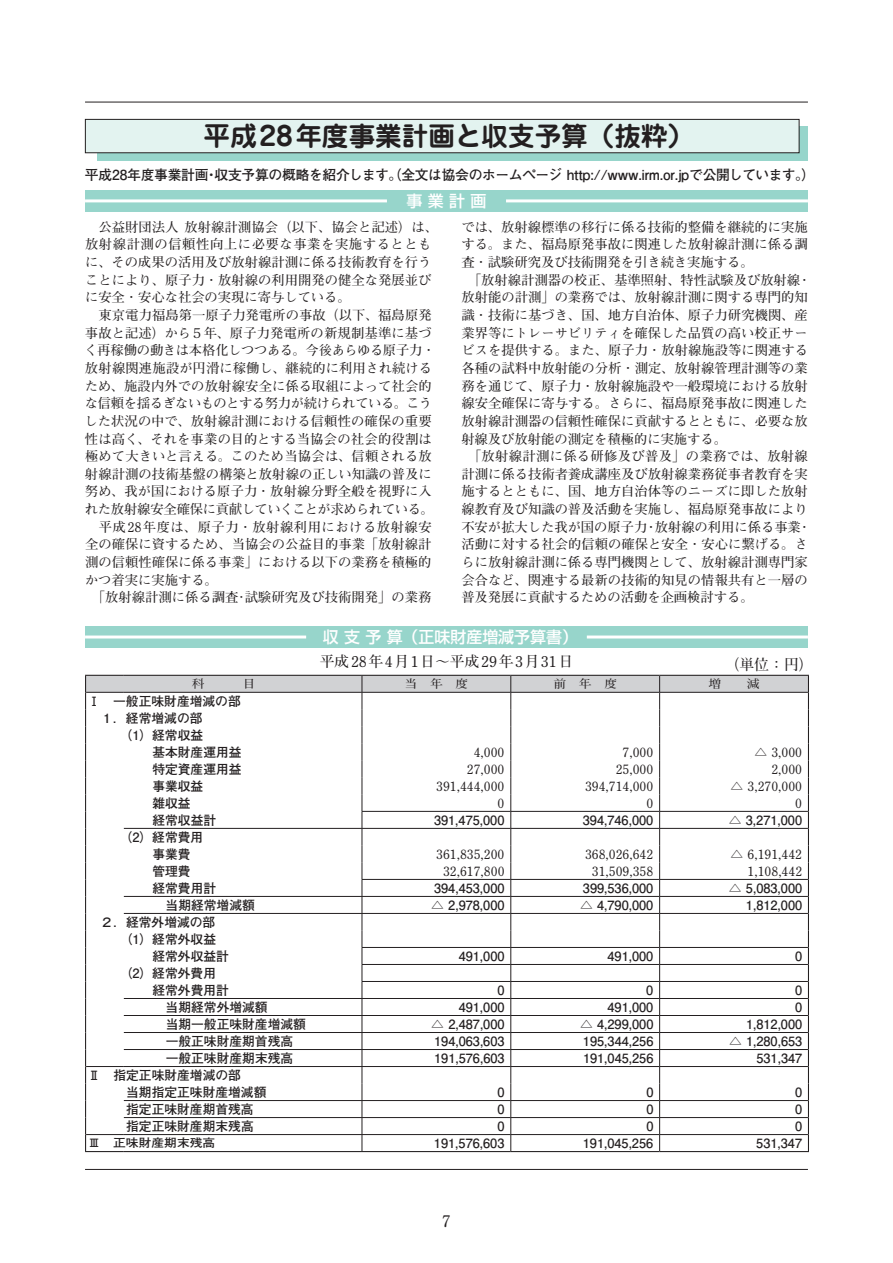
<style>
.page{position:relative;width:893px;height:1263px;background:#fff}
.page>*{position:absolute;margin:0;border:0;box-sizing:border-box;transform-origin:0 0}
.t1{font:700 26.55px "Jun 501 Pro";color:#231f20}
.t2{font:500 15.9px "Shin Go Pro";color:#fff}
.t3{font:700 15.9px "Futo Min A101 Pro";color:#231f20}
.t4{font:700 14.85px "Futo Min A101 Pro";letter-spacing:.1em;color:#231f20}
.t5{font:700 13.8px "Futo Go B101 Pro";letter-spacing:-.02em;color:#231f20}
.t6{font:700 13.35px/17.7px "Futo Min A101 Pro";letter-spacing:.005em;color:#231f20}
.t7{font:700 12.75px/17px "Futo Go B101 Pro";color:#231f20}
.t8{font:700 12.75px "Futo Min A101 Pro";color:#231f20}
.t9{font:700 11.55px "Futo Min A101 Pro";color:#231f20;scale:1.11 1}
.t10{font:700 11.55px "Futo Go B101 Pro";color:#231f20;scale:1.11 1}
</style>
<div class="page">
<div style="left:98px;top:126px;width:710px;height:35px;background:#97d5cb"></div>
<div style="left:85px;top:119px;width:714px;height:34px;background:#e3f3f0"></div>
<div style="left:85px;top:119px;width:714px;height:34px;border:1px solid #231f20"></div>
<div style="left:85px;top:190px;width:723px;height:22px;background:#97d5cb"></div>
<hr style="left:85px;top:199px;width:302px;height:3px;background:#fff">
<hr style="left:506px;top:199px;width:302px;height:3px;background:#fff">
<div style="left:85px;top:626px;width:723px;height:22px;background:#97d5cb"></div>
<hr style="left:85px;top:635px;width:221px;height:3px;background:#fff">
<hr style="left:587px;top:635px;width:221px;height:3px;background:#fff">
<hr style="left:85px;top:1151px;width:39px;height:1px;background:#231f20">
<hr style="left:124px;top:1151px;width:238px;height:1px;background:#231f20">
<hr style="left:362px;top:1151px;width:149px;height:1px;background:#231f20">
<hr style="left:511px;top:1151px;width:149px;height:1px;background:#231f20">
<hr style="left:660px;top:1151px;width:149px;height:1px;background:#231f20">
<svg style="left:85px;top:675px;width:724px;height:476px"></svg>
<hr style="left:124px;top:913px;width:238px;height:1px;background:#231f20">
<hr style="left:362px;top:981px;width:149px;height:1px;background:#231f20">
<hr style="left:511px;top:981px;width:149px;height:1px;background:#231f20">
<hr style="left:660px;top:981px;width:148px;height:1px;background:#231f20">
<hr style="left:362px;top:947px;width:149px;height:1px;background:#231f20">
<hr style="left:511px;top:947px;width:149px;height:1px;background:#231f20">
<hr style="left:660px;top:947px;width:148px;height:1px;background:#231f20">
<hr style="left:362px;top:964px;width:149px;height:1px;background:#231f20">
<hr style="left:511px;top:964px;width:149px;height:1px;background:#231f20">
<hr style="left:660px;top:964px;width:148px;height:1px;background:#231f20">
<hr style="left:85px;top:1169px;width:723px;height:1px;background:#231f20">
<hr style="left:85px;top:102px;width:723px;height:1px;background:#231f20">
<p class="t1" style="left:204px;top:115px;width:492px">平成28年度事業計画と収支予算（抜粋）</p>
<p class="t5" style="left:85px;top:164px;width:732px">平成28年度事業計画・収支予算の概略を紹介します。（全文は協会のホームページ http://www.irm.or.jpで公開しています。）</p>
<p class="t2" style="left:407px;top:188px;width:81px">事 業 計 画</p>
<p class="t6" style="left:85px;top:216px;width:355px">　公益財団法人 放射線計測協会（以下、協会と記述）は、放射線計測の信頼性向上に必要な事業を実施するとともに、その成果の活用及び放射線計測に係る技術教育を行うことにより、原子力・放射線の利用開発の健全な発展並びに安全・安心な社会の実現に寄与している。<br>　東京電力福島第一原子力発電所の事故（以下、福島原発事故と記述）から５年、原子力発電所の新規制基準に基づく再稼働の動きは本格化しつつある。今後あらゆる原子力・放射線関連施設が円滑に稼働し、継続的に利用され続けるため、施設内外での放射線安全に係る取組によって社会的な信頼を揺るぎないものとする努力が続けられている。こうした状況の中で、放射線計測における信頼性の確保の重要性は高く、それを事業の目的とする当協会の社会的役割は極めて大きいと言える。このため当協会は、信頼される放射線計測の技術基盤の構築と放射線の正しい知識の普及に努め、我が国における原子力・放射線分野全般を視野に入れた放射線安全確保に貢献していくことが求められている。　平成28年度は、原子力・放射線利用における放射線安全の確保に資するため、当協会の公益目的事業「放射線計測の信頼性確保に係る事業」における以下の業務を積極的かつ着実に実施する。<br>　「放射線計測に係る調査･試験研究及び技術開発」の業務</p>
<p class="t6" style="left:461px;top:216px;width:351px">では、放射線標準の移行に係る技術的整備を継続的に実施する。また、福島原発事故に関連した放射線計測に係る調査・試験研究及び技術開発を引き続き実施する。<br>　「放射線計測器の校正、基準照射、特性試験及び放射線・放射能の計測」の業務では、放射線計測に関する専門的知識・技術に基づき、国、地方自治体、原子力研究機関、産業界等にトレーサビリティを確保した品質の高い校正サービスを提供する。また、原子力・放射線施設等に関連する各種の試料中放射能の分析・測定、放射線管理計測等の業務を通じて、原子力・放射線施設や一般環境における放射線安全確保に寄与する。さらに、福島原発事故に関連した放射線計測器の信頼性確保に貢献するとともに、必要な放射線及び放射能の測定を積極的に実施する。<br>　「放射線計測に係る研修及び普及」の業務では、放射線計測に係る技術者養成講座及び放射線業務従事者教育を実施するとともに、国、地方自治体等のニーズに即した放射線教育及び知識の普及活動を実施し、福島原発事故により不安が拡大した我が国の原子力・放射線の利用に係る事業・活動に対する社会的信頼の確保と安全・安心に繋げる。さらに放射線計測に係る専門機関として、放射線計測専門家会合など、関連する最新の技術的知見の情報共有と一層の普及発展に貢献するための活動を企画検討する。</p>
<p class="t2" style="left:323px;top:624px;width:257px">収 支 予 算（正味財産増減予算書）</p>
<p class="t4" style="left:320px;top:650px;width:255px">平成28年4月1日～平成29年3月31日</p>
<p class="t4" style="left:724px;top:653px;width:91px">（単位：円）</p>
<p class="t9" style="left:404px;top:675px;width:59px">当　年　度</p>
<p class="t9" style="left:553px;top:675px;width:59px">前　年　度</p>
<p class="t9" style="left:708px;top:675px;width:47px">増　　減</p>
<p class="t7" style="left:88px;top:691px;width:155px">Ⅰ　一般正味財産増減の部</p>
<p class="t7" style="left:88px;top:708px;width:116px">　１．経常増減の部</p>
<p class="t7" style="left:120px;top:725px;width:85px">（1）経常収益</p>
<p class="t7" style="left:152px;top:742px;width:91px">基本財産運用益</p>
<p class="t8" style="left:474px;top:742px;width:32px">4,000</p>
<p class="t8" style="left:623px;top:742px;width:32px">7,000</p>
<p class="t8" style="left:754px;top:742px;width:49px">△ 3,000</p>
<p class="t7" style="left:152px;top:759px;width:91px">特定資産運用益</p>
<p class="t8" style="left:467px;top:759px;width:39px">27,000</p>
<p class="t8" style="left:616px;top:759px;width:39px">25,000</p>
<p class="t8" style="left:771px;top:759px;width:32px">2,000</p>
<p class="t7" style="left:152px;top:776px;width:53px">事業収益</p>
<p class="t8" style="left:436px;top:776px;width:70px">391,444,000</p>
<p class="t8" style="left:585px;top:776px;width:70px">394,714,000</p>
<p class="t8" style="left:731px;top:776px;width:73px">△ 3,270,000</p>
<p class="t7" style="left:152px;top:793px;width:40px">雑収益</p>
<p class="t8" style="left:498px;top:793px;width:8px">0</p>
<p class="t8" style="left:646px;top:793px;width:8px">0</p>
<p class="t8" style="left:795px;top:793px;width:8px">0</p>
<p class="t7" style="left:152px;top:810px;width:65px">経常収益計</p>
<p class="t7" style="left:434px;top:810px;width:72px">391,475,000</p>
<p class="t7" style="left:583px;top:810px;width:72px">394,746,000</p>
<p class="t7" style="left:729px;top:810px;width:75px">△ 3,271,000</p>
<p class="t7" style="left:152px;top:827px;width:52px;text-indent:-33px">（2）経常費用事業費</p>
<p class="t8" style="left:436px;top:844px;width:70px">361,835,200</p>
<p class="t8" style="left:585px;top:844px;width:70px">368,026,642</p>
<p class="t8" style="left:731px;top:844px;width:73px">△ 6,191,442</p>
<p class="t7" style="left:152px;top:861px;width:40px">管理費</p>
<p class="t8" style="left:443px;top:861px;width:63px">32,617,800</p>
<p class="t8" style="left:592px;top:861px;width:63px">31,509,358</p>
<p class="t8" style="left:748px;top:861px;width:56px">1,108,442</p>
<p class="t7" style="left:152px;top:878px;width:65px">経常費用計</p>
<p class="t7" style="left:434px;top:878px;width:72px">394,453,000</p>
<p class="t7" style="left:583px;top:878px;width:72px">399,536,000</p>
<p class="t7" style="left:729px;top:878px;width:75px">△ 5,083,000</p>
<p class="t7" style="left:166px;top:895px;width:91px">当期経常増減額</p>
<p class="t7" style="left:431px;top:895px;width:75px">△ 2,978,000</p>
<p class="t7" style="left:580px;top:895px;width:75px">△ 4,790,000</p>
<p class="t7" style="left:746px;top:895px;width:58px">1,812,000</p>
<p class="t7" style="left:88px;top:912px;width:129px">　２．経常外増減の部</p>
<p class="t7" style="left:120px;top:929px;width:98px">（1）経常外収益</p>
<p class="t7" style="left:152px;top:946px;width:78px">経常外収益計</p>
<p class="t7" style="left:459px;top:946px;width:47px">491,000</p>
<p class="t7" style="left:607px;top:946px;width:47px">491,000</p>
<p class="t7" style="left:795px;top:946px;width:9px">0</p>
<p class="t7" style="left:152px;top:963px;width:78px;text-indent:-33px">（2）経常外費用経常外費用計</p>
<p class="t7" style="left:497px;top:980px;width:9px">0</p>
<p class="t7" style="left:646px;top:980px;width:9px">0</p>
<p class="t7" style="left:795px;top:980px;width:9px">0</p>
<p class="t7" style="left:166px;top:997px;width:104px">当期経常外増減額</p>
<p class="t7" style="left:459px;top:997px;width:47px">491,000</p>
<p class="t7" style="left:607px;top:997px;width:47px">491,000</p>
<p class="t7" style="left:795px;top:997px;width:9px">0</p>
<p class="t7" style="left:166px;top:1014px;width:142px">当期一般正味財産増減額</p>
<p class="t7" style="left:431px;top:1014px;width:75px">△ 2,487,000</p>
<p class="t7" style="left:580px;top:1014px;width:75px">△ 4,299,000</p>
<p class="t7" style="left:746px;top:1014px;width:58px">1,812,000</p>
<p class="t7" style="left:166px;top:1031px;width:129px">一般正味財産期首残高</p>
<p class="t7" style="left:434px;top:1031px;width:72px">194,063,603</p>
<p class="t7" style="left:583px;top:1031px;width:72px">195,344,256</p>
<p class="t7" style="left:729px;top:1031px;width:75px">△ 1,280,653</p>
<p class="t7" style="left:166px;top:1048px;width:129px">一般正味財産期末残高</p>
<p class="t7" style="left:434px;top:1048px;width:72px">191,576,603</p>
<p class="t7" style="left:583px;top:1048px;width:72px">191,045,256</p>
<p class="t7" style="left:756px;top:1048px;width:47px">531,347</p>
<p class="t7" style="left:126px;top:1065px;width:142px;text-indent:-38px">Ⅱ　指定正味財産増減の部<br>当期指定正味財産増減額</p>
<p class="t7" style="left:497px;top:1082px;width:9px">0</p>
<p class="t7" style="left:646px;top:1082px;width:9px">0</p>
<p class="t7" style="left:795px;top:1082px;width:9px">0</p>
<p class="t7" style="left:126px;top:1099px;width:129px">指定正味財産期首残高</p>
<p class="t7" style="left:498px;top:1099px;width:9px">0</p>
<p class="t7" style="left:646px;top:1099px;width:9px">0</p>
<p class="t7" style="left:795px;top:1099px;width:9px">0</p>
<p class="t7" style="left:126px;top:1116px;width:129px">指定正味財産期末残高</p>
<p class="t7" style="left:498px;top:1116px;width:9px">0</p>
<p class="t7" style="left:646px;top:1116px;width:9px">0</p>
<p class="t7" style="left:795px;top:1116px;width:9px">0</p>
<p class="t10" style="left:88px;top:1134px;width:116px">Ⅲ　正味財産期末残高</p>
<p class="t7" style="left:434px;top:1133px;width:72px">191,576,603</p>
<p class="t7" style="left:583px;top:1133px;width:72px">191,045,256</p>
<p class="t7" style="left:756px;top:1133px;width:47px">531,347</p>
<p class="t3" style="left:442px;top:1209px;width:10px">7</p>
</div>
